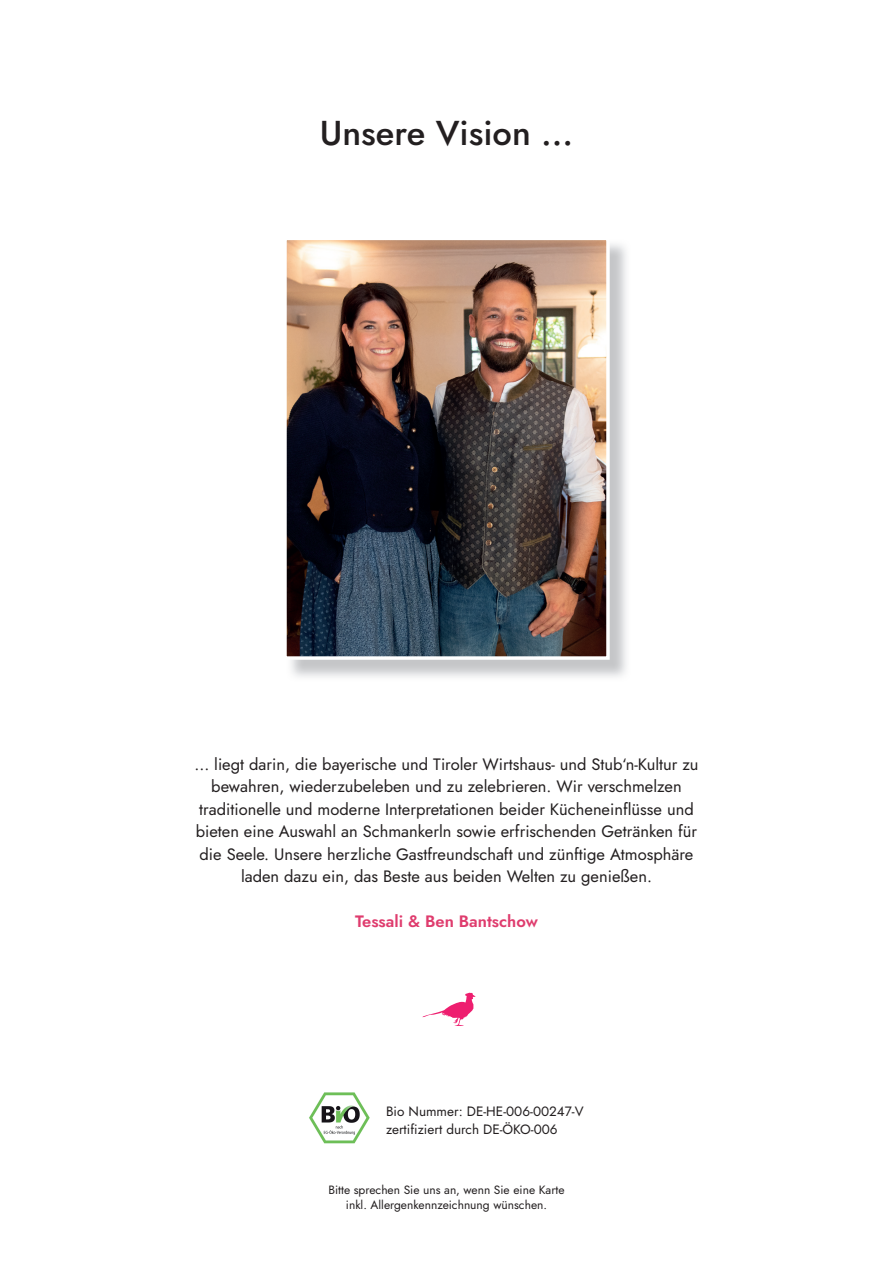
<style>
.page{position:relative;width:893px;height:1263px;background:#fff}
.page>*{position:absolute;margin:0;border:0;box-sizing:border-box;transform-origin:0 0}
.t1{font:500 34.5px "Jost";color:#231f20}
.t2{font:16.5px/22.5px "Jost";color:#231f20;text-align:center}
.t3{font:600 16.5px "Jost";color:#df3c6e}
.t4{font:13.5px/18px "Jost";color:#231f20}
.t5{font:12px/15px "Jost";color:#231f20;text-align:center}
</style>
<div class="page">
<img style="left:287px;top:241px;width:319px;height:415px">
<div style="left:283px;top:237px;width:327px;height:423px;border:3px solid #fff"></div>
<svg style="left:422px;top:992px;width:53px;height:34px"></svg>
<img style="left:309px;top:1092px;width:61px;height:52px">
<h1 class="t1" style="left:320px;top:108px;width:255px">Unsere Vision ...</h1>
<p class="t2" style="left:194px;top:752px;width:506px">... liegt darin, die bayerische und Tiroler Wirtshaus- und Stub‘n-Kultur zu bewahren, wiederzubeleben und zu zelebrieren. Wir verschmelzen traditionelle und moderne Interpretationen beider Kücheneinflüsse und bieten eine Auswahl an Schmankerln sowie erfrischenden Getränken für die Seele. Unsere herzliche Gastfreundschaft und zünftige Atmosphäre laden dazu ein, das Beste aus beiden Welten zu genießen.</p>
<p class="t3" style="left:355px;top:909px;width:184px">Tessali &amp; Ben Bantschow</p>
<p class="t4" style="left:386px;top:1102px;width:199px">Bio Nummer: DE-HE-006-00247-V zertifiziert durch DE-ÖKO-006</p>
<p class="t5" style="left:328px;top:1182px;width:238px">Bitte sprechen Sie uns an, wenn Sie eine Karte inkl. Allergenkennzeichnung wünschen.</p>
</div>
